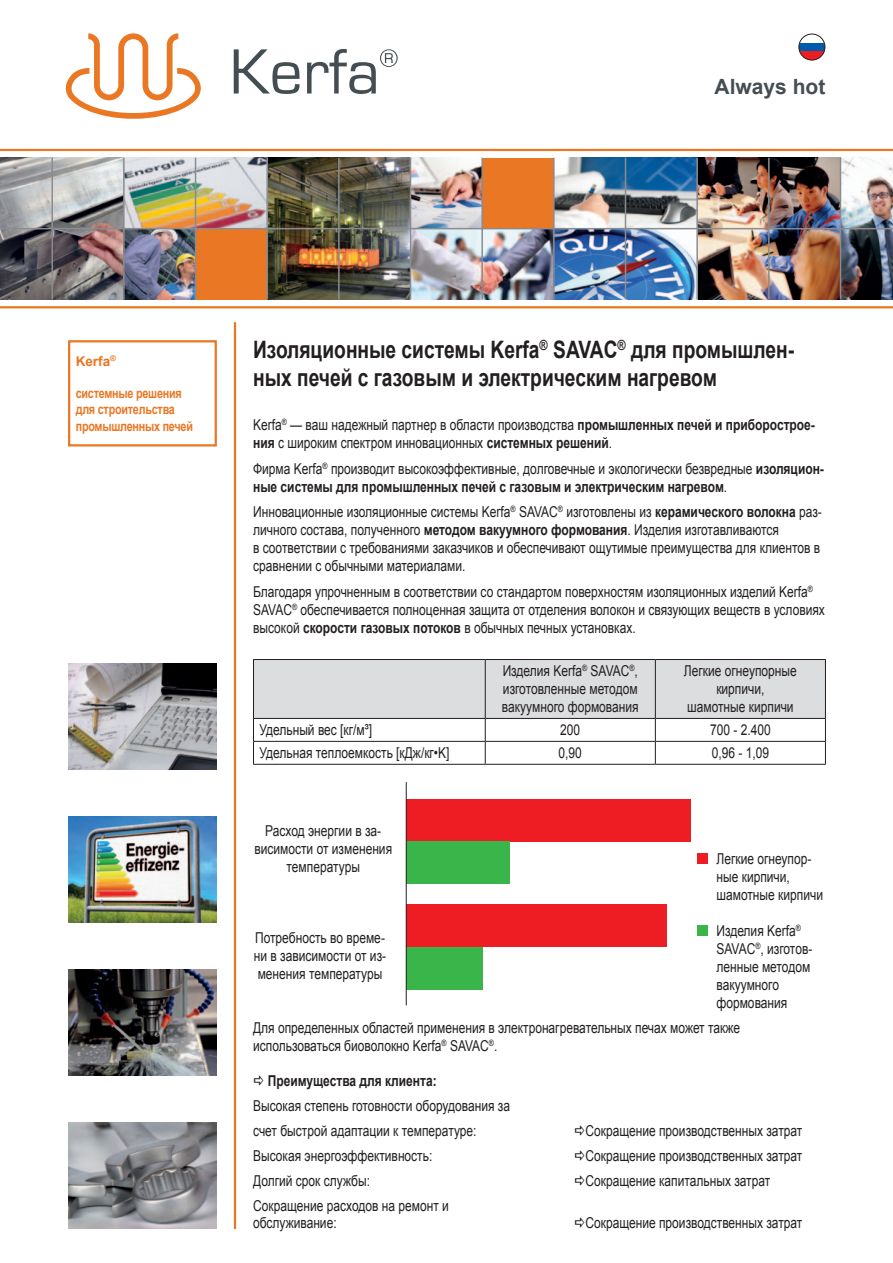
<style>
.page{position:relative;width:893px;height:1263px;background:#fff}
.page>*{position:absolute;margin:0;border:0;box-sizing:border-box;transform-origin:0 0}
.t1{font:700 24px/28.8px "Arial";color:#231f20;scale:.8 1}
.t2{font:700 21px "Arial";color:#444e52}
.t3{font:15px/18px "Arial";color:#231f20;scale:.8 1}
.t4{font:700 15px "Arial";color:#231f20;scale:.8 1}
.t5{font:700 13.5px/16.2px "Arial";letter-spacing:-.02em;color:#ea7724;scale:.8 1}
.t6{font:700 13.5px "Arial";letter-spacing:-.02em;color:#ea7724}
.s1{font-weight:700}
</style>
<div class="page">
<div style="left:68px;top:340px;width:149px;height:106px;border:2px solid #ea7724"></div>
<svg style="left:234px;top:49px;width:65px;height:45px"></svg>
<svg style="left:307px;top:49px;width:91px;height:45px"></svg>
<svg style="left:65px;top:33px;width:136px;height:86px"></svg>
<hr style="left:234px;top:322px;width:2px;height:907px;background:#ea7724">
<svg style="left:253px;top:659px;width:573px;height:105px"></svg>
<hr style="left:253px;top:764px;width:232px;height:1px;background:#231f20">
<hr style="left:485px;top:764px;width:170px;height:1px;background:#231f20">
<hr style="left:655px;top:764px;width:171px;height:1px;background:#231f20">
<hr style="left:253px;top:659px;width:232px;height:1px;background:#231f20">
<hr style="left:253px;top:660px;width:1px;height:58px;background:#231f20">
<hr style="left:485px;top:660px;width:1px;height:58px;background:#231f20">
<hr style="left:253px;top:718px;width:232px;height:1px;background:#231f20">
<div style="left:406px;top:799px;width:285px;height:42px;background:#ee1d23"></div>
<div style="left:406px;top:841px;width:103px;height:43px;background:#3ab54a"></div>
<div style="left:406px;top:904px;width:261px;height:43px;background:#ee1d23"></div>
<div style="left:406px;top:947px;width:76px;height:42px;background:#3ab54a"></div>
<div style="left:697px;top:853px;width:11px;height:10px;background:#ee1d23"></div>
<div style="left:697px;top:925px;width:11px;height:10px;background:#3ab54a"></div>
<hr style="left:406px;top:782px;width:1px;height:223px;background:#231f20">
<img style="left:268px;top:158px;width:142px;height:141px">
<img style="left:125px;top:158px;width:141px;height:70px">
<img style="left:411px;top:229px;width:142px;height:70px">
<img style="left:0;top:158px;width:123px;height:141px">
<img style="left:555px;top:158px;width:338px;height:141px">
<img style="left:411px;top:158px;width:70px;height:70px">
<img style="left:125px;top:229px;width:70px;height:70px">
<div style="left:482px;top:158px;width:72px;height:71px;background:#ea7724"></div>
<div style="left:196px;top:229px;width:71px;height:70px;background:#ea7724"></div>
<hr style="left:0;top:228px;width:893px;height:1px;background:#8a8c8f">
<hr style="left:51px;top:158px;width:2px;height:141px;background:#8a8c8f">
<hr style="left:123px;top:158px;width:2px;height:141px;background:#8a8c8f">
<hr style="left:195px;top:158px;width:1px;height:141px;background:#8a8c8f">
<hr style="left:266px;top:158px;width:2px;height:141px;background:#8a8c8f">
<hr style="left:338px;top:158px;width:2px;height:141px;background:#8a8c8f">
<hr style="left:410px;top:158px;width:1px;height:141px;background:#8a8c8f">
<hr style="left:481px;top:158px;width:2px;height:141px;background:#8a8c8f">
<hr style="left:553px;top:158px;width:2px;height:141px;background:#8a8c8f">
<hr style="left:625px;top:158px;width:1px;height:141px;background:#8a8c8f">
<hr style="left:696px;top:158px;width:2px;height:141px;background:#8a8c8f">
<hr style="left:768px;top:158px;width:2px;height:141px;background:#8a8c8f">
<hr style="left:840px;top:158px;width:1px;height:141px;background:#8a8c8f">
<hr style="left:0;top:149px;width:893px;height:2px;background:#ea7724">
<hr style="left:0;top:306px;width:893px;height:2px;background:#ea7724">
<img style="left:68px;top:663px;width:149px;height:107px">
<img style="left:68px;top:816px;width:149px;height:107px">
<img style="left:68px;top:1123px;width:149px;height:106px">
<img style="left:68px;top:969px;width:149px;height:107px">
<div style="left:799px;top:43px;width:26px;height:9px;background:#015aaa"></div>
<svg style="left:799px;top:34px;width:26px;height:9px"></svg>
<svg style="left:799px;top:51px;width:26px;height:9px"></svg>
<div style="left:799px;top:34px;width:26px;height:26px;border:1px solid #231f20;border-radius:50%"></div>
<h2 class="t2" style="left:714px;top:72px;width:112px">Always hot</h2>
<p class="t6" style="left:76px;top:352px;width:42px">Kerfa<sup>®</sup></p>
<p class="t5" style="left:76px;top:386px;width:148px">системные решения для строительства промышленных печей</p>
<h1 class="t1" style="left:253px;top:336px;width:678px">Изоляционные системы Kerfa<sup>®</sup> SAVAC<sup>®</sup> для промышлен&shy;ных печей с газовым и электрическим нагревом</h1>
<p class="t3" style="left:253px;top:416px;width:704px">Kerfa<sup>®</sup> — ваш надежный партнер в области производства <span class="s1">промышленных печей и приборострое&shy;ния</span> с широким спектром инновационных <span class="s1">системных решений</span>.</p>
<p class="t3" style="left:253px;top:460px;width:715px">Фирма Kerfa<sup>®</sup> производит высокоэффективные, долговечные и экологически безвредные <span class="s1">изоляцион&shy;ные системы для промышленных печей с газовым и электрическим нагревом</span>.</p>
<p class="t3" style="left:253px;top:503px;width:712px">Инновационные изоляционные системы Kerfa<sup>®</sup> SAVAC<sup>®</sup> изготовлены из <span class="s1">керамического волокна</span> раз&shy;личного состава, полученного <span class="s1">методом вакуумного формования</span>. Изделия изготавливаются<br>в соответствии с требованиями заказчиков и обеспечивают ощутимые преимущества для клиентов в сравнении с обычными материалами.</p>
<p class="t3" style="left:253px;top:583px;width:716px">Благодаря упрочненным в соответствии со стандартом поверхностям изоляционных изделий Kerfa<sup>®<br></sup>SAVAC<sup>®</sup> обеспечивается полноценная защита от отделения волокон и связующих веществ в условиях высокой <span class="s1">скорости газовых потоков</span> в обычных печных установках.</p>
<p class="t3" style="left:502px;top:662px;width:172px;text-align:justify">Изделия Kerfa<sup>®</sup> SAVAC<sup>®</sup>, изготовленные методом вакуумного формования</p>
<p class="t3" style="left:684px;top:662px;width:143px;text-align:center">Легкие огнеупорные кирпичи,<br>шамотные кирпичи</p>
<p class="t3" style="left:259px;top:721px;width:142px">Удельный вес [кг/м³]</p>
<p class="t3" style="left:560px;top:721px;width:27px">200</p>
<p class="t3" style="left:710px;top:721px;width:77px">700 - 2.400</p>
<p class="t3" style="left:259px;top:744px;width:239px">Удельная теплоемкость [кДж/кг•K]</p>
<p class="t3" style="left:559px;top:744px;width:31px">0,90</p>
<p class="t3" style="left:712px;top:744px;width:73px">0,96 - 1,09</p>
<p class="t3" style="left:254px;top:822px;width:174px;text-align:center">Расход энергии в за&shy;висимости от изменения температуры</p>
<p class="t3" style="left:254px;top:929px;width:167px;text-align:justify">Потребность во време&shy;ни в зависимости от из&shy;менения температуры</p>
<p class="t3" style="left:716px;top:849px;width:135px">Легкие огнеупор&shy;ные кирпичи, шамотные кирпичи</p>
<p class="t3" style="left:716px;top:921px;width:121px">Изделия Kerfa<sup>®<br></sup>SAVAC<sup>®</sup>, изготов&shy;ленные методом вакуумного формования</p>
<p class="t3" style="left:253px;top:1019px;width:610px;line-height:17.4px">Для определенных областей применения в электронагревательных печах может также использоваться биоволокно Kerfa<sup>®</sup> SAVAC<sup>®</sup>.</p>
<p class="t4" style="left:268px;top:1070px;width:213px">Преимущества для клиента:</p>
<p class="t3" style="left:253px;top:1093px;width:323px;line-height:25px">Высокая степень готовности оборудования за счет быстрой адаптации к температуре:</p>
<p class="t3" style="left:585px;top:1121px;width:273px">Сокращение производственных затрат</p>
<p class="t3" style="left:253px;top:1146px;width:226px">Высокая энергоэффективность:</p>
<p class="t3" style="left:585px;top:1146px;width:273px">Сокращение производственных затрат</p>
<p class="t3" style="left:253px;top:1171px;width:148px">Долгий срок службы:</p>
<p class="t3" style="left:585px;top:1171px;width:233px">Сокращение капитальных затрат</p>
<p class="t3" style="left:253px;top:1197px;width:246px;line-height:17.4px">Сокращение расходов на ремонт и обслуживание:</p>
<p class="t3" style="left:585px;top:1214px;width:273px">Сокращение производственных затрат</p>
</div>
